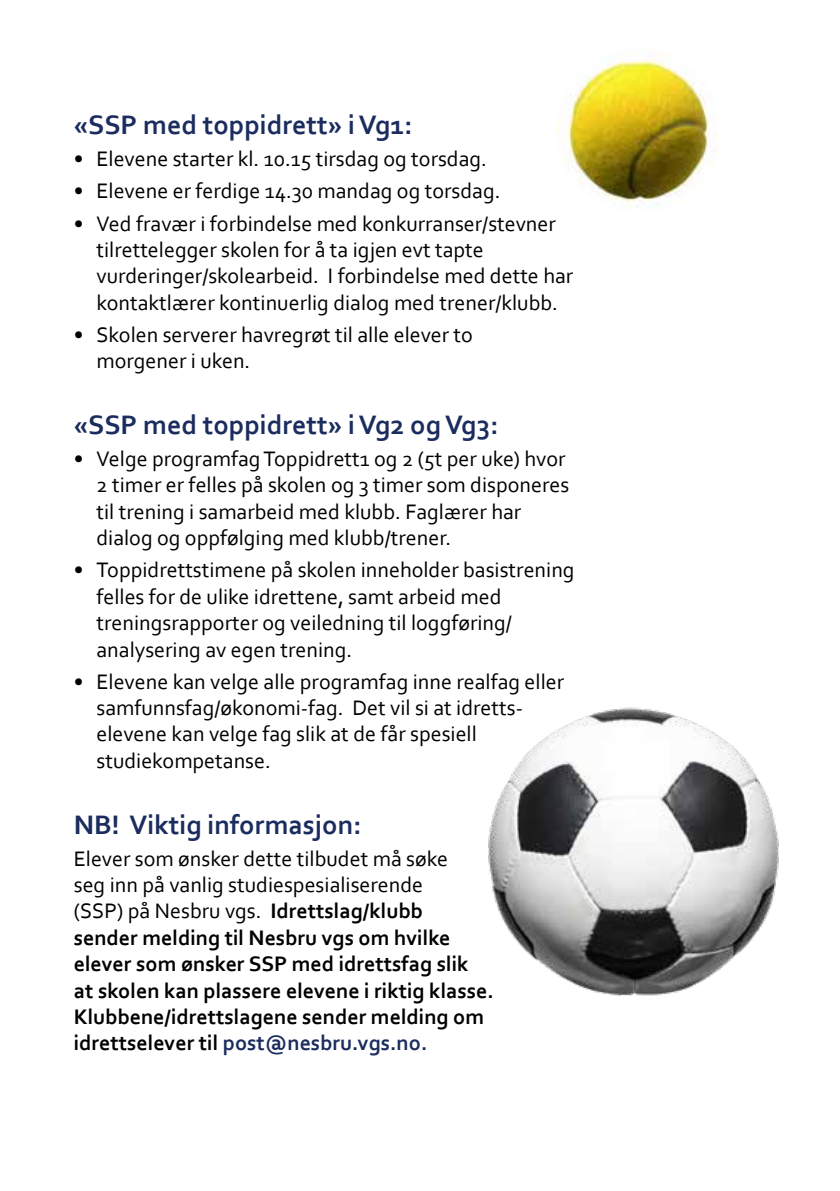
<style>
.page{position:relative;width:840px;height:1191px;background:#fff}
.page>*{position:absolute;margin:0;border:0;box-sizing:border-box;transform-origin:0 0}
.t1{font:700 28px "Corbel";color:#1b2c5e}
.t2{font:22px/26.4px "Corbel";color:#000}
.t3{font:700 22px/26.4px "Corbel";color:#000}
.s1{font-weight:400}
.s2{color:#1b2c5e}
</style>
<div class="page">
<img style="left:556px;top:48px;width:164px;height:164px;border-radius:82px">
<img style="left:474px;top:693px;width:318px;height:317px;border-radius:159px">
<p class="t1" style="left:74px;top:108px;width:340px">«SSP med toppidrett» i Vg1:</p>
<p class="t2" style="left:74px;top:145px;width:414px">• Elevene starter kl. 10.15 tirsdag og torsdag.</p>
<p class="t2" style="left:74px;top:177px;width:428px">• Elevene er ferdige 14.30 mandag og torsdag.</p>
<p class="t2" style="left:96px;top:209px;width:478px;text-indent:-23px">• Ved fravær i forbindelse med konkurranser/stevner tilrettelegger skolen for å ta igjen evt tapte vurderinger/skolearbeid. I forbindelse med dette har kontaktlærer kontinuerlig dialog med trener/klubb.</p>
<p class="t2" style="left:96px;top:321px;width:378px;text-indent:-23px">• Skolen serverer havregrøt til alle elever to morgener i uken.</p>
<p class="t1" style="left:74px;top:407px;width:426px">«SSP med toppidrett» i Vg2 og Vg3:</p>
<p class="t2" style="left:96px;top:445px;width:474px;text-indent:-23px">• Velge programfag Toppidrett1 og 2 (5t per uke) hvor 2 timer er felles på skolen og 3 timer som disponeres til trening i samarbeid med klubb. Faglærer har dialog og oppfølging med klubb/trener.</p>
<p class="t2" style="left:96px;top:556px;width:479px;text-indent:-23px">• Toppidrettstimene på skolen inneholder basistrening felles for de ulike idrettene, samt arbeid med treningsrapporter og veiledning til loggføring/ analysering av egen trening.</p>
<p class="t2" style="left:96px;top:667px;width:469px;text-indent:-23px">• Elevene kan velge alle programfag inne realfag eller samfunnsfag/økonomi-fag. Det vil si at idretts&shy;elevene kan velge fag slik at de får spesiell studiekompetanse.</p>
<p class="t1" style="left:74px;top:807px;width:289px">NB! Viktig informasjon:</p>
<p class="t3" style="left:74px;top:844px;width:421px"><span class="s1">Elever som ønsker dette tilbudet må søke<br>seg inn på vanlig studiespesialiserende<br>(SSP) på Nesbru vgs.</span> Idrettslag/klubb<br>sender melding til Nesbru vgs om hvilke elever som ønsker SSP med idrettsfag slik<br>at skolen kan plassere elevene i riktig klasse.<br>Klubbene/idrettslagene sender melding om idrettselever til <span class="s2">post@nesbru.vgs.no.</span></p>
</div>
